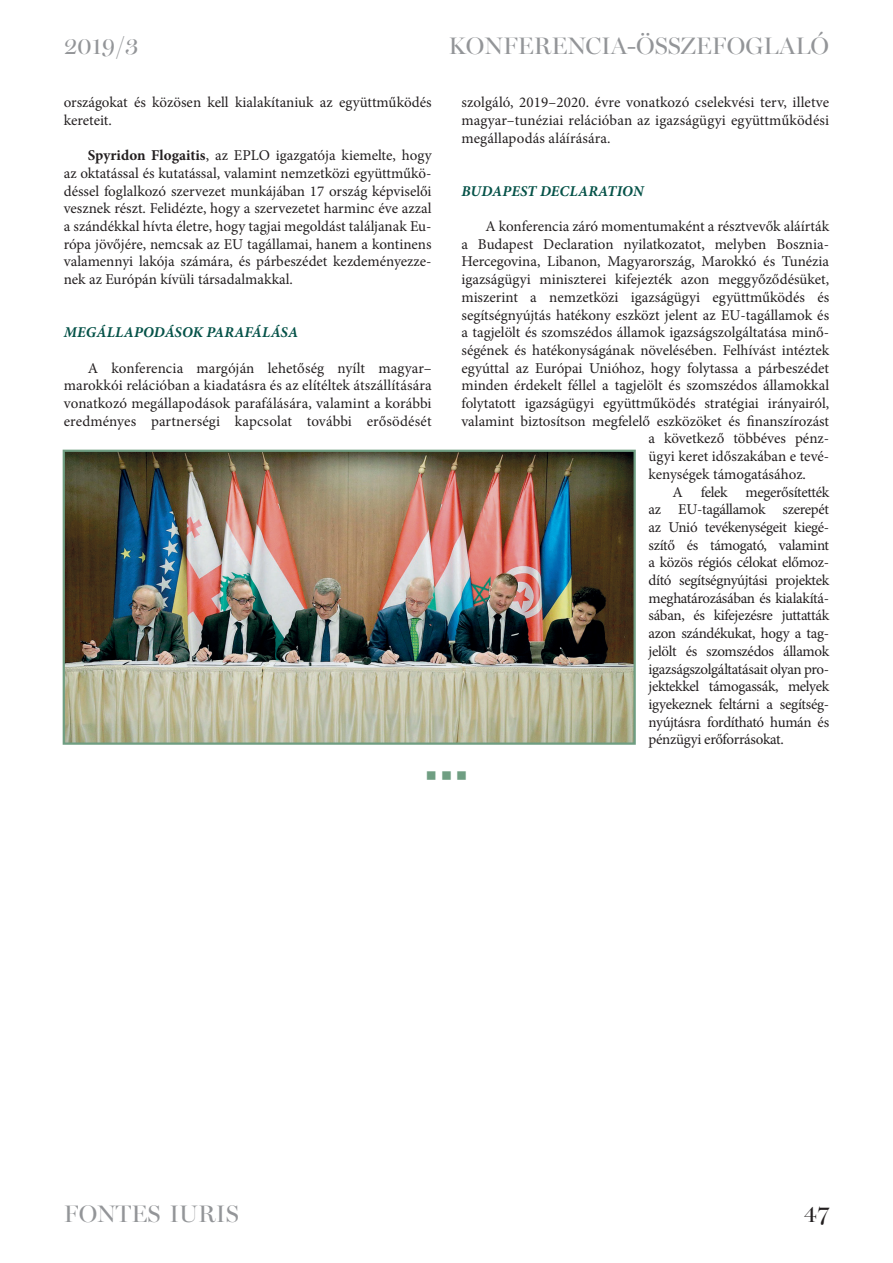
<style>
.page{position:relative;width:893px;height:1263px;background:#fff}
.page>*{position:absolute;margin:0;border:0;box-sizing:border-box;transform-origin:0 0}
.t1{font:24px "Miller Banner M";color:#939598}
.t2{font:24px "Miller Banner M";color:#231f20}
.t3{font:15px/17.7px "Minion Pro";letter-spacing:-.005em;color:#231f20;text-align:justify}
.t4{font:italic 700 15px "Minion Pro";letter-spacing:.01em;color:#055248}
.t5{font:15px "Minion Pro";letter-spacing:-.035em;color:#231f20}
.s1{font-weight:700}
</style>
<div class="page">
<img style="left:66px;top:453px;width:567px;height:289px">
<div style="left:63px;top:450px;width:573px;height:295px;border:2px solid #6f9e82"></div>
<h1 class="t1" style="left:64px;top:31px;width:76px">2019/3</h1>
<h1 class="t1" style="left:448px;top:31px;width:382px">KONFERENCIA-ÖSSZEFOGLALÓ</h1>
<p class="t3" style="left:64px;top:94px;width:369px">országokat és közösen kell kialakítaniuk az együttműködés kereteit.</p>
<p class="t3" style="left:64px;top:147px;width:370px;text-indent:24px"><span class="s1">Spyridon Flogaitis</span>, az EPLO igazgatója kiemelte, hogy az oktatással és kutatással, valamint nemzetközi együttműkö&shy;déssel foglalkozó szervezet munkájában 17 ország képviselői vesznek részt. Felidézte, hogy a szervezetet harminc éve azzal a szándékkal hívta életre, hogy tagjai megoldást találjanak Eu&shy;rópa jövőjére, nemcsak az EU tagállamai, hanem a kontinens valamennyi lakója számára, és párbeszédet kezdeményezze&shy;nek az Európán kívüli társadalmakkal.</p>
<p class="t4" style="left:64px;top:322px;width:234px">MEGÁLLAPODÁSOK PARAFÁLÁSA</p>
<p class="t3" style="left:64px;top:359px;width:369px;text-indent:24px">A konferencia margóján lehetőség nyílt magyar– marokkói relációban a kiadatásra és az elítéltek átszállítására vonatkozó megállapodások parafálására, valamint a korábbi eredményes partnerségi kapcsolat további erősödését</p>
<p class="t3" style="left:461px;top:94px;width:369px">szolgáló, 2019–2020. évre vonatkozó cselekvési terv, illetve magyar–tunéziai relációban az igazságügyi együttműködési megállapodás aláírására.</p>
<p class="t4" style="left:461px;top:180px;width:184px">BUDAPEST DECLARATION</p>
<p class="t3" style="left:485px;top:217px;width:346px">A konferencia záró momentumaként a résztvevők aláírták</p>
<p class="t3" style="left:461px;top:235px;width:366px">a Budapest Declaration nyilatkozatot, melyben Bosznia--</p>
<p class="t3" style="left:461px;top:253px;width:369px">Hercegovina, Libanon, Magyarország, Marokkó és Tunézia</p>
<p class="t3" style="left:461px;top:271px;width:369px">igazságügyi miniszterei kifejezték azon meggyőződésüket,</p>
<p class="t3" style="left:461px;top:288px;width:369px">miszerint a nemzetközi igazságügyi együttműködés és</p>
<p class="t3" style="left:461px;top:306px;width:369px">segítségnyújtás hatékony eszközt jelent az EU-tagállamok és</p>
<p class="t3" style="left:461px;top:324px;width:369px">a tagjelölt és szomszédos államok igazságszolgáltatása minő-</p>
<p class="t3" style="left:461px;top:341px;width:370px">ségének és hatékonyságának növelésében. Felhívást intéztek</p>
<p class="t3" style="left:461px;top:359px;width:369px">egyúttal az Európai Unióhoz, hogy folytassa a párbeszédet</p>
<p class="t3" style="left:461px;top:377px;width:369px">minden érdekelt féllel a tagjelölt és szomszédos államokkal</p>
<p class="t3" style="left:461px;top:394px;width:369px">folytatott igazságügyi együttműködés stratégiai irányairól,</p>
<p class="t3" style="left:461px;top:412px;width:369px">valamint biztosítson megfelelő eszközöket és finanszírozást</p>
<p class="t3" style="left:648px;top:430px;width:182px">a következő többéves pénz-</p>
<p class="t3" style="left:648px;top:448px;width:182px">ügyi keret időszakában e tevé-</p>
<p class="t3" style="left:648px;top:465px;width:159px">kenységek támogatásához.</p>
<p class="t3" style="left:672px;top:483px;width:158px">A felek megerősítették</p>
<p class="t3" style="left:648px;top:501px;width:182px">az EU-tagállamok szerepét</p>
<p class="t3" style="left:648px;top:518px;width:182px">az Unió tevékenységeit kiegé-</p>
<p class="t3" style="left:648px;top:536px;width:182px">szítő és támogató, valamint</p>
<p class="t3" style="left:648px;top:554px;width:182px">a közös régiós célokat előmoz-</p>
<p class="t5" style="left:648px;top:570px;width:182px">dító segítségnyújtási projektek</p>
<p class="t3" style="left:648px;top:589px;width:182px">meghatározásában és kialakítá-</p>
<p class="t3" style="left:648px;top:607px;width:182px">sában, és kifejezésre juttatták</p>
<p class="t3" style="left:648px;top:625px;width:182px">azon szándékukat, hogy a tag-</p>
<p class="t3" style="left:648px;top:642px;width:182px">jelölt és szomszédos államok</p>
<p class="t3" style="left:648px;top:660px;width:182px">igazságszolgáltatásait olyan pro-</p>
<p class="t3" style="left:648px;top:678px;width:182px">jektekkel támogassák, melyek</p>
<p class="t3" style="left:648px;top:695px;width:182px">igyekeznek feltárni a segítség-</p>
<p class="t3" style="left:648px;top:713px;width:182px">nyújtásra fordítható humán és</p>
<p class="t3" style="left:648px;top:731px;width:137px">pénzügyi erőforrásokat.</p>
<h1 class="t1" style="left:64px;top:1200px;width:177px">FONTES IURIS</h1>
<h1 class="t2" style="left:804px;top:1200px;width:27px">47</h1>
</div>
